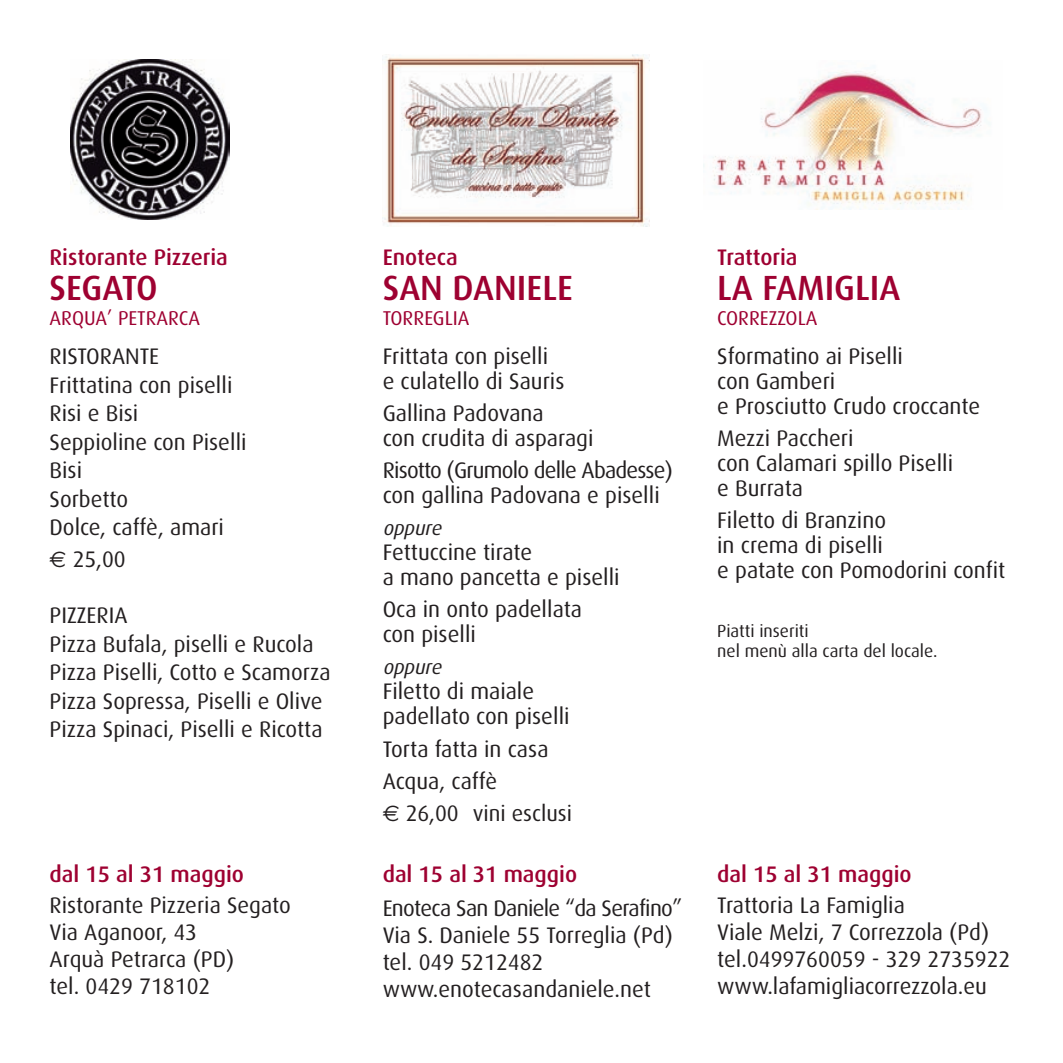
<style>
.page{position:relative;width:1063px;height:1063px;background:#fff}
.page>*{position:absolute;margin:0;border:0;box-sizing:border-box;transform-origin:0 0}
.t1{font:500 35px "Dax";color:#9e0131}
.t2{font:22.5px/25px "Dax";color:#231f20}
.t3{font:500 22.5px "Dax";color:#9e0131}
.t4{font:22.5px/25px "Dax";letter-spacing:-.03em;color:#231f20}
.t5{font:22px "Dax";color:#231f20}
.t6{font:20px "Dax";color:#9e0131}
.t7{font:italic 20px "Dax";color:#231f20}
.t8{font:17.5px/20px "Dax";color:#231f20}
.s1{font-family:"Euro Sans"}
.s2{font-family:"Euro Sans";font-size:22.5px}
.s3{font-size:22.5px}
</style>
<div class="page">
<img style="left:70px;top:60px;width:160px;height:160px">
<img style="left:384px;top:55px;width:266px;height:171px">
<img style="left:703px;top:71px;width:279px;height:139px">
<p class="t3" style="left:50px;top:247px;width:180px">Ristorante Pizzeria</p>
<h1 class="t1" style="left:50px;top:272px;width:110px">SEGATO</h1>
<p class="t6" style="left:50px;top:309px;width:152px">ARQUA’ PETRARCA</p>
<p class="t2" style="left:50px;top:343px;width:198px;line-height:28.5px">RISTORANTE<br>Frittatina con piselli<br>Risi e Bisi<br>Seppioline con Piselli<br>Bisi<br>Sorbetto<br>Dolce, caffè, amari</p>
<p class="t2" style="left:50px;top:548px;width:78px"><span class="s1">€</span> 25,00</p>
<p class="t2" style="left:50px;top:602px;width:283px;line-height:28.5px">PIZZERIA<br>Pizza Bufala, piselli e Rucola<br>Pizza Piselli, Cotto e Scamorza<br>Pizza Sopressa, Piselli e Olive<br>Pizza Spinaci, Piselli e Ricotta</p>
<p class="t3" style="left:50px;top:865px;width:196px">dal 15 al 31 maggio</p>
<p class="t2" style="left:50px;top:893px;width:243px;line-height:27px">Ristorante Pizzeria Segato<br>Via Aganoor, 43<br>Arquà Petrarca (PD)<br>tel. 0429 718102</p>
<p class="t3" style="left:383px;top:247px;width:77px">Enoteca</p>
<h1 class="t1" style="left:383px;top:272px;width:192px">SAN DANIELE</h1>
<p class="t6" style="left:383px;top:309px;width:88px">TORREGLIA</p>
<p class="t2" style="left:383px;top:345px;width:183px">Frittata con piselli e culatello di Sauris</p>
<p class="t2" style="left:383px;top:402px;width:212px">Gallina Padovana<br>con crudita di asparagi</p>
<p class="t4" style="left:383px;top:459px;width:292px">Risotto (Grumolo delle Abadesse) con gallina Padovana e piselli</p>
<p class="t7" style="left:383px;top:520px;width:64px">oppure</p>
<p class="t2" style="left:383px;top:541px;width:239px">Fettuccine tirate<br>a mano pancetta e piselli</p>
<p class="t2" style="left:383px;top:598px;width:201px">Oca in onto padellata con piselli</p>
<p class="t7" style="left:383px;top:659px;width:64px">oppure</p>
<p class="t2" style="left:383px;top:681px;width:188px">Filetto di maiale padellato con piselli</p>
<p class="t2" style="left:383px;top:734px;width:168px;line-height:32px">Torta fatta in casa<br>Acqua, caffè</p>
<p class="t5" style="left:383px;top:803px;width:191px"><span class="s2">€</span> <span class="s3">26,00</span> vini esclusi</p>
<p class="t3" style="left:383px;top:865px;width:196px">dal 15 al 31 maggio</p>
<p class="t2" style="left:383px;top:896px;width:301px;line-height:27px">Enoteca San Daniele “da Serafino”<br>Via S. Daniele 55 Torreglia (Pd) tel. 049 5212482 www.enotecasandaniele.net</p>
<p class="t3" style="left:717px;top:247px;width:82px">Trattoria</p>
<h1 class="t1" style="left:717px;top:272px;width:185px">LA FAMIGLIA</h1>
<p class="t6" style="left:717px;top:309px;width:102px">CORREZZOLA</p>
<p class="t2" style="left:717px;top:345px;width:265px">Sformatino ai Piselli<br>con Gamberi<br>e Prosciutto Crudo croccante</p>
<p class="t2" style="left:717px;top:427px;width:237px">Mezzi Paccheri<br>con Calamari spillo Piselli e Burrata</p>
<p class="t2" style="left:717px;top:509px;width:290px">Filetto di Branzino<br>in crema di piselli<br>e patate con Pomodorini confit</p>
<p class="t8" style="left:717px;top:622px;width:222px">Piatti inseriti<br>nel menù alla carta del locale.</p>
<p class="t3" style="left:717px;top:865px;width:196px">dal 15 al 31 maggio</p>
<p class="t2" style="left:717px;top:893px;width:295px;line-height:27px">Trattoria La Famiglia<br>Viale Melzi, 7 Correzzola (Pd) tel.0499760059 - 329 2735922 www.lafamigliacorrezzola.eu</p>
</div>
